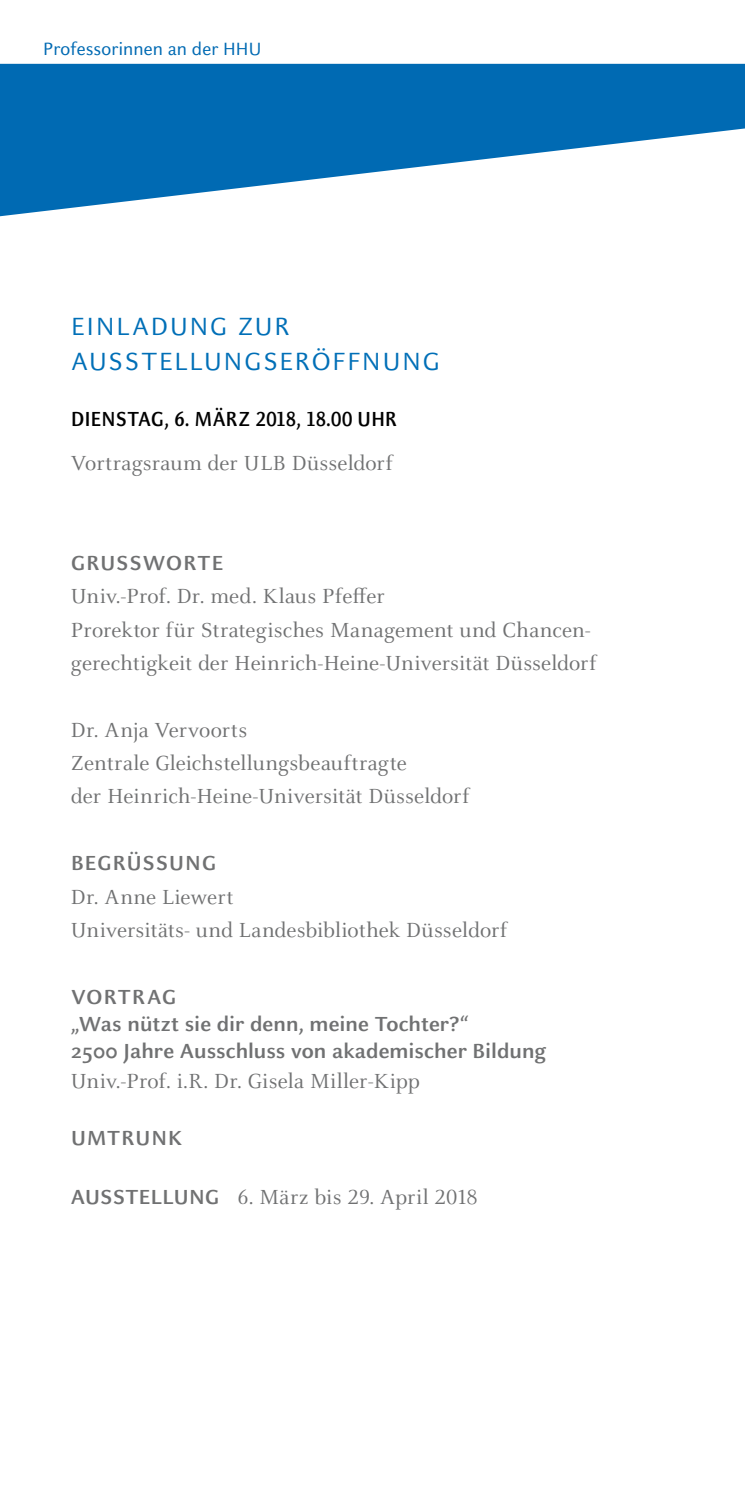
<style>
.page{position:relative;width:745px;height:1489px;background:#fff}
.page>*{position:absolute;margin:0;border:0;box-sizing:border-box;transform-origin:0 0}
.t1{font:27.5px/35px "Celeste Sans OT";letter-spacing:.06em;color:#006fb7}
.t2{font:22.5px/33.2px "Celeste OT";letter-spacing:.005em;color:#707172}
.t3{font:700 22.5px/27px "Celeste Sans OT";letter-spacing:.005em;color:#707172}
.t4{font:700 22.5px "Celeste Sans OT";letter-spacing:.005em;color:#000;scale:.9 1}
.t5{font:700 22.5px "Celeste Sans OT";letter-spacing:.045em;color:#707172}
.t6{font:700 22.5px "Celeste Sans OT";letter-spacing:.04em;color:#707172}
.t7{font:19.5px "HHU Celeste Sans";letter-spacing:.005em;color:#006ab3}
.s1{font-family:"Celeste Sans OT";font-weight:700}
</style>
<div class="page">
<svg style="left:0;top:64px;width:744px;height:152px;fill:#006ab3"></svg>
<p class="t7" style="left:43px;top:37px;width:219px">Professorinnen an der HHU</p>
<p class="t1" style="left:71px;top:309px;width:370px">EINLADUNG ZUR<br>AUSSTELLUNGSERÖFFNUNG</p>
<p class="t4" style="left:71px;top:406px;width:363px">DIENSTAG, 6. MÄRZ 2018, 18.00 UHR</p>
<p class="t2" style="left:71px;top:446px;width:323px">Vortragsraum der ULB Düsseldorf</p>
<p class="t6" style="left:71px;top:550px;width:154px">GRUSSWORTE</p>
<p class="t2" style="left:71px;top:579px;width:527px">Univ.-Prof. Dr. med. Klaus Pfeffer<br>Prorektor für Strategisches Management und Chancen&shy;gerechtigkeit der Heinrich-Heine-Universität Düsseldorf</p>
<p class="t2" style="left:71px;top:713px;width:400px">Dr. Anja Vervoorts<br>Zentrale Gleichstellungsbeauftragte<br>der Heinrich-Heine-Universität Düsseldorf</p>
<p class="t5" style="left:71px;top:850px;width:147px">BEGRÜSSUNG</p>
<p class="t2" style="left:71px;top:880px;width:438px">Dr. Anne Liewert<br>Universitäts- und Landesbibliothek Düsseldorf</p>
<p class="t3" style="left:71px;top:983px;width:476px">VORTRAG<br>„Was nützt sie dir denn, meine Tochter?“<br>2500 Jahre Ausschluss von akademischer Bildung</p>
<p class="t2" style="left:71px;top:1064px;width:350px">Univ.-Prof. i.R. Dr. Gisela Miller-Kipp</p>
<p class="t5" style="left:71px;top:1125px;width:113px">UMTRUNK</p>
<p class="t2" style="left:71px;top:1180px;width:408px"><span class="s1">AUSSTELLUNG</span> 6. März bis 29. April 2018</p>
</div>
